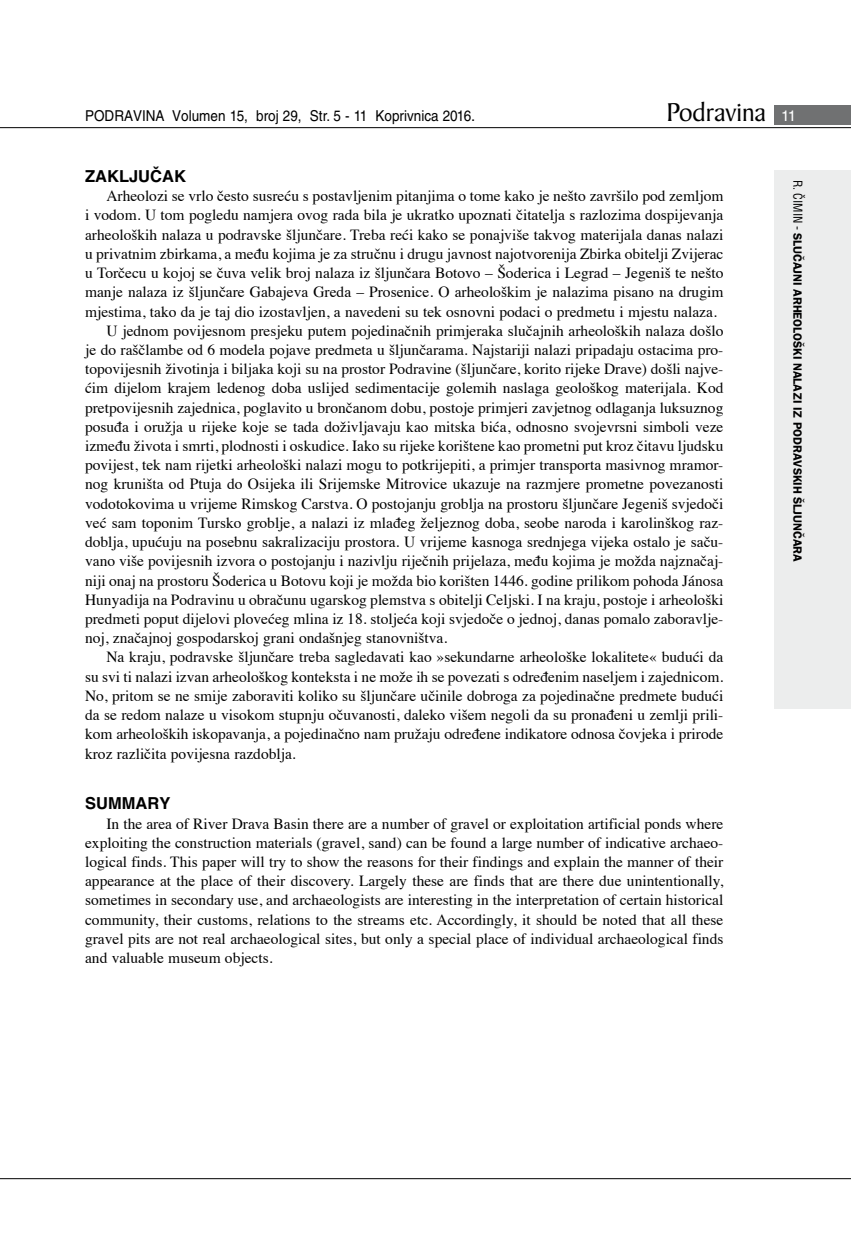
<style>
.page{position:relative;width:851px;height:1234px;background:#fff}
.page>*{position:absolute;margin:0;border:0;box-sizing:border-box;transform-origin:0 0}
.t1{font:27.6px "Baker Signet BT";color:#000}
.t2{font:700 16.5px "Helvetica LT Skin 29";color:#000}
.t3{font:15.45px/19.2px "Times";color:#000;text-align:justify}
.t4{font:15px "Helvetica LT Skin 29";color:#000;scale:.9 1}
.t5{font:600 12px "ITC Franklin Gothic Skin 29";letter-spacing:-.005em;color:#000}
.s1{font-family:"Helvetica LT Skin 29";font-size:15px;color:#fff}
.s2{font-family:"Helvetica LT Skin 29";font-weight:400;font-stretch:condensed}
</style>
<div class="page">
<div style="left:774px;top:170px;width:76px;height:538px;background:#eceded"></div>
<div style="left:774px;top:105px;width:76px;height:19px;background:#707172"></div>
<hr style="left:0;top:127px;width:850px;height:1px;background:#000">
<hr style="left:0;top:1177px;width:850px;height:1px;background:#000">
<p class="t4" style="left:85px;top:107px;width:435px">PODRAVINA Volumen 15, broj 29, Str. 5 - 11 Koprivnica 2016.</p>
<h1 class="t1" style="left:666px;top:95px;width:131px">Podravina <span class="s1">11</span></h1>
<p class="t2" style="left:85px;top:166px;width:102px">ZAKLJUČAK</p>
<p class="t3" style="left:106px;top:185px;width:618px">Arheolozi se vrlo često susreću s postavljenim pitanjima o tome kako je nešto završilo pod zemljom</p>
<p class="t3" style="left:85px;top:204px;width:639px">i vodom. U tom pogledu namjera ovog rada bila je ukratko upoznati čitatelja s razlozima dospijevanja</p>
<p class="t3" style="left:85px;top:223px;width:639px">arheoloških nalaza u podravske šljunčare. Treba reći kako se ponajviše takvog materijala danas nalazi</p>
<p class="t3" style="left:85px;top:243px;width:639px">u privatnim zbirkama, a među kojima je za stručnu i drugu javnost najotvorenija Zbirka obitelji Zvijerac</p>
<p class="t3" style="left:85px;top:262px;width:639px">u Torčecu u kojoj se čuva velik broj nalaza iz šljunčara Botovo – Šoderica i Legrad – Jegeniš te nešto</p>
<p class="t3" style="left:85px;top:281px;width:639px">manje nalaza iz šljunčare Gabajeva Greda – Prosenice. O arheološkim je nalazima pisano na drugim</p>
<p class="t3" style="left:85px;top:300px;width:633px">mjestima, tako da je taj dio izostavljen, a navedeni su tek osnovni podaci o predmetu i mjestu nalaza.</p>
<p class="t3" style="left:106px;top:319px;width:618px">U jednom povijesnom presjeku putem pojedinačnih primjeraka slučajnih arheoloških nalaza došlo</p>
<p class="t3" style="left:85px;top:339px;width:639px">je do raščlambe od 6 modela pojave predmeta u šljunčarama. Najstariji nalazi pripadaju ostacima pro-</p>
<p class="t3" style="left:85px;top:358px;width:639px">topovijesnih životinja i biljaka koji su na prostor Podravine (šljunčare, korito rijeke Drave) došli najve-</p>
<p class="t3" style="left:85px;top:377px;width:639px">ćim dijelom krajem ledenog doba uslijed sedimentacije golemih naslaga geološkog materijala. Kod</p>
<p class="t3" style="left:85px;top:396px;width:639px">pretpovijesnih zajednica, poglavito u brončanom dobu, postoje primjeri zavjetnog odlaganja luksuznog</p>
<p class="t3" style="left:85px;top:415px;width:639px">posuđa i oružja u rijeke koje se tada doživljavaju kao mitska bića, odnosno svojevrsni simboli veze</p>
<p class="t3" style="left:85px;top:435px;width:639px">između života i smrti, plodnosti i oskudice. Iako su rijeke korištene kao prometni put kroz čitavu ljudsku</p>
<p class="t3" style="left:85px;top:454px;width:639px">povijest, tek nam rijetki arheološki nalazi mogu to potkrijepiti, a primjer transporta masivnog mramor-</p>
<p class="t3" style="left:85px;top:473px;width:639px">nog kruništa od Ptuja do Osijeka ili Srijemske Mitrovice ukazuje na razmjere prometne povezanosti</p>
<p class="t3" style="left:85px;top:492px;width:639px">vodotokovima u vrijeme Rimskog Carstva. O postojanju groblja na prostoru šljunčare Jegeniš svjedoči</p>
<p class="t3" style="left:85px;top:511px;width:639px">već sam toponim Tursko groblje, a nalazi iz mlađeg željeznog doba, seobe naroda i karolinškog raz-</p>
<p class="t3" style="left:85px;top:531px;width:639px">doblja, upućuju na posebnu sakralizaciju prostora. U vrijeme kasnoga srednjega vijeka ostalo je saču-</p>
<p class="t3" style="left:85px;top:550px;width:639px">vano više povijesnih izvora o postojanju i nazivlju riječnih prijelaza, među kojima je možda najznačaj-</p>
<p class="t3" style="left:85px;top:569px;width:639px">niji onaj na prostoru Šoderica u Botovu koji je možda bio korišten 1446. godine prilikom pohoda Jánosa</p>
<p class="t3" style="left:85px;top:588px;width:639px">Hunyadija na Podravinu u obračunu ugarskog plemstva s obitelji Celjski. I na kraju, postoje i arheološki</p>
<p class="t3" style="left:85px;top:607px;width:639px">predmeti poput dijelovi plovećeg mlina iz 18. stoljeća koji svjedoče o jednoj, danas pomalo zaboravlje-</p>
<p class="t3" style="left:85px;top:627px;width:363px">noj, značajnoj gospodarskoj grani ondašnjeg stanovništva.</p>
<p class="t3" style="left:106px;top:646px;width:618px">Na kraju, podravske šljunčare treba sagledavati kao »sekundarne arheološke lokalitete« budući da</p>
<p class="t3" style="left:85px;top:665px;width:639px">su svi ti nalazi izvan arheološkog konteksta i ne može ih se povezati s određenim naseljem i zajednicom.</p>
<p class="t3" style="left:85px;top:684px;width:639px">No, pritom se ne smije zaboraviti koliko su šljunčare učinile dobroga za pojedinačne predmete budući</p>
<p class="t3" style="left:85px;top:703px;width:639px">da se redom nalaze u visokom stupnju očuvanosti, daleko višem negoli da su pronađeni u zemlji prili-</p>
<p class="t3" style="left:85px;top:723px;width:639px">kom arheoloških iskopavanja, a pojedinačno nam pružaju određene indikatore odnosa čovjeka i prirode</p>
<p class="t3" style="left:85px;top:742px;width:212px">kroz različita povijesna razdoblja.</p>
<p class="t2" style="left:85px;top:793px;width:87px">SUMMARY</p>
<p class="t3" style="left:85px;top:812px;width:639px;text-indent:21px">In the area of River Drava Basin there are a number of gravel or exploitation artificial ponds where exploiting the construction materials (gravel, sand) can be found a large number of indicative archaeo&shy;logical finds. This paper will try to show the reasons for their findings and explain the manner of their appearance at the place of their discovery. Largely these are finds that are there due unintentionally, sometimes in secondary use, and archaeologists are interesting in the interpretation of certain historical community, their customs, relations to the streams etc. Accordingly, it should be noted that all these gravel pits are not real archaeological sites, but only a special place of individual archaeological finds and valuable museum objects.</p>
<p class="t5" style="left:804px;top:180px;width:383px;rotate:90deg"><span class="s2">R. ČIMIN -</span> SLUČAJNI ARHEOLOŠKI NALAZI IZ PODRAVSKIH ŠLJUNČARA</p>
</div>
